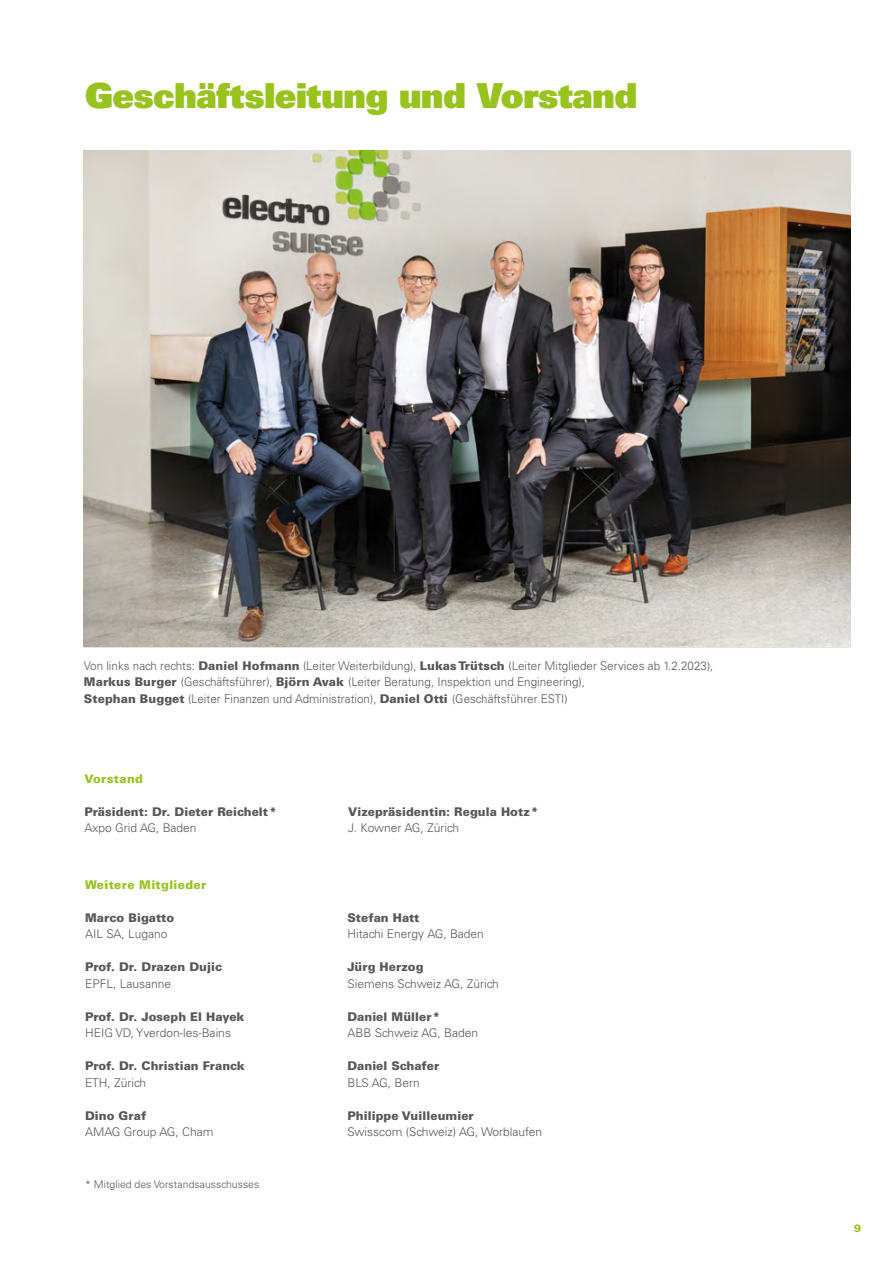
<style>
.page{position:relative;width:893px;height:1263px;background:#fff}
.page>*{position:absolute;margin:0;border:0;box-sizing:border-box;transform-origin:0 0}
.t1{font:34.5px "Univers LT Std X Black";letter-spacing:-.015em;color:#98c21d}
.t2{font:300 12px/16.5px "Univers LT Std";color:#575756}
.t3{font:900 12px "Univers LT Std";letter-spacing:.005em;color:#575756}
.t4{font:900 12px "Univers LT Std";letter-spacing:.03em;color:#98c21d}
.t5{font:300 10.5px "Univers LT Std";color:#575756}
.t6{font:900 10.5px "Univers LT Std";color:#98c21d}
.s1{font-weight:900}
</style>
<div class="page">
<img style="left:84px;top:150px;width:766px;height:496px">
<h1 class="t1" style="left:85px;top:73px;width:554px">Geschäftsleitung und Vorstand</h1>
<p class="t2" style="left:84px;top:657px;width:631px">Von links nach rechts: <span class="s1">Daniel Hofmann</span> (Leiter Weiterbildung), <span class="s1">Lukas Trütsch</span> (Leiter Mitglieder Services ab 1.2.2023),<br><span class="s1">Markus Burger</span> (Geschäftsführer), <span class="s1">Björn Avak</span> (Leiter Beratung, Inspektion und Engineering),<br><span class="s1">Stephan Bugget</span> (Leiter Finanzen und Administration), <span class="s1">Daniel Otti</span> (Geschäftsführer ESTI)</p>
<p class="t4" style="left:84px;top:771px;width:60px">Vorstand</p>
<p class="t3" style="left:84px;top:804px;width:193px">Präsident: Dr. Dieter Reichelt*</p>
<p class="t2" style="left:84px;top:820px;width:114px">Axpo Grid AG, Baden</p>
<p class="t4" style="left:85px;top:877px;width:123px">Weitere Mitglieder</p>
<p class="t3" style="left:85px;top:910px;width:91px">Marco Bigatto</p>
<p class="t2" style="left:85px;top:926px;width:84px">AIL SA, Lugano</p>
<p class="t3" style="left:85px;top:960px;width:139px">Prof. Dr. Drazen Dujic</p>
<p class="t2" style="left:85px;top:975px;width:88px">EPFL, Lausanne</p>
<p class="t3" style="left:85px;top:1009px;width:161px">Prof. Dr. Joseph El Hayek</p>
<p class="t2" style="left:85px;top:1025px;width:147px">HEIG VD, Yverdon-les-Bains</p>
<p class="t3" style="left:85px;top:1059px;width:161px">Prof. Dr. Christian Franck</p>
<p class="t2" style="left:85px;top:1074px;width:63px">ETH, Zürich</p>
<p class="t3" style="left:85px;top:1108px;width:63px">Dino Graf</p>
<p class="t2" style="left:85px;top:1124px;width:130px">AMAG Group AG, Cham</p>
<p class="t5" style="left:85px;top:1178px;width:176px">* Mitglied des Vorstandsausschusses</p>
<p class="t3" style="left:348px;top:804px;width:191px">Vizepräsidentin: Regula Hotz*</p>
<p class="t2" style="left:348px;top:820px;width:113px">J. Kowner AG, Zürich</p>
<p class="t3" style="left:347px;top:910px;width:74px">Stefan Hatt</p>
<p class="t2" style="left:347px;top:926px;width:138px">Hitachi Energy AG, Baden</p>
<p class="t3" style="left:347px;top:960px;width:78px">Jürg Herzog</p>
<p class="t2" style="left:347px;top:975px;width:153px">Siemens Schweiz AG, Zürich</p>
<p class="t3" style="left:347px;top:1009px;width:94px">Daniel Müller*</p>
<p class="t2" style="left:347px;top:1025px;width:132px">ABB Schweiz AG, Baden</p>
<p class="t3" style="left:347px;top:1059px;width:94px">Daniel Schafer</p>
<p class="t2" style="left:347px;top:1074px;width:74px">BLS AG, Bern</p>
<p class="t3" style="left:347px;top:1108px;width:128px">Philippe Vuilleumier</p>
<p class="t2" style="left:347px;top:1124px;width:196px">Swisscom (Schweiz) AG, Worblaufen</p>
<p class="t6" style="left:854px;top:1222px;width:9px">9</p>
</div>
